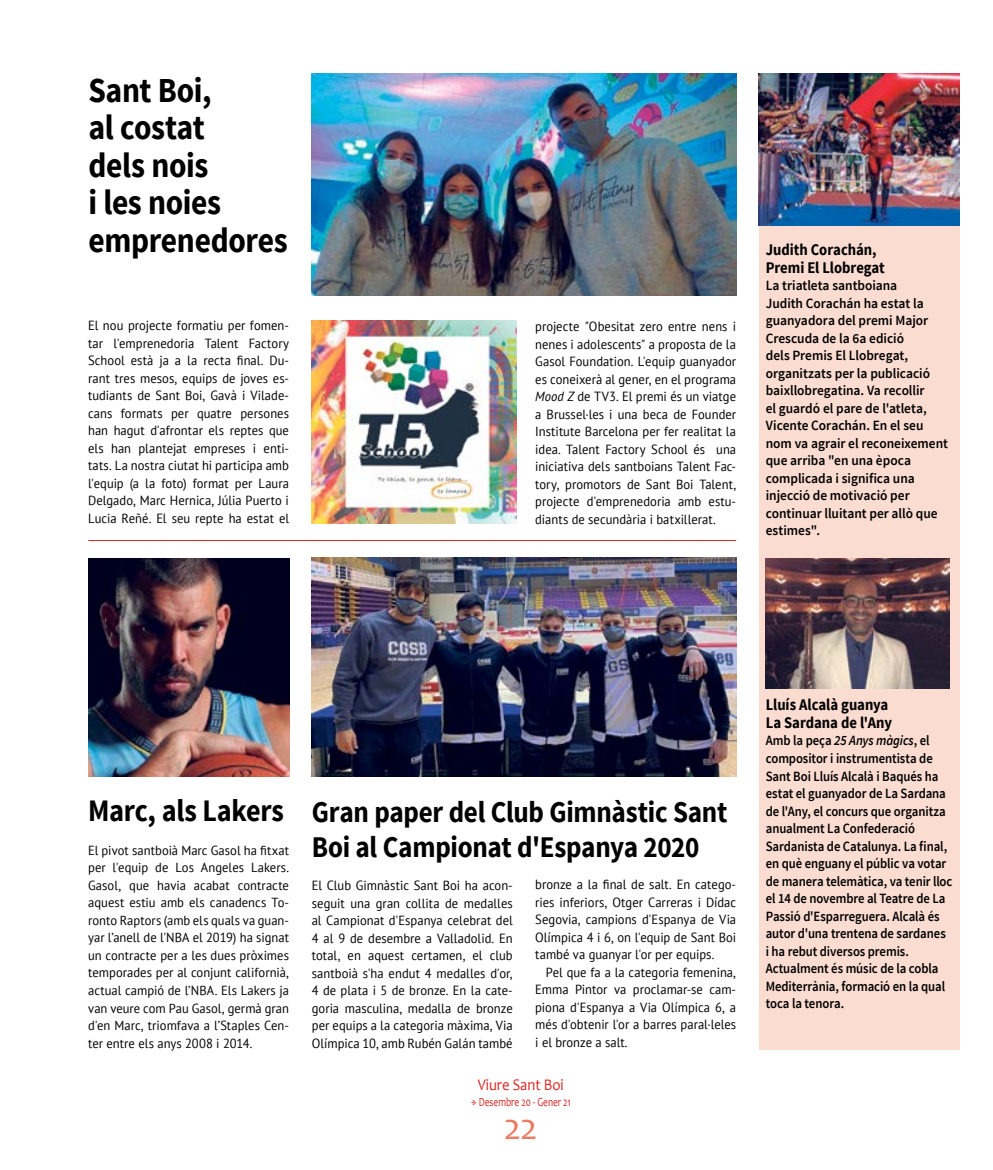
<style>
.page{position:relative;width:993px;height:1170px;background:#fff}
.page>*{position:absolute;margin:0;border:0;box-sizing:border-box;transform-origin:0 0}
.t1{font:37.5px "Candara";color:#e97c62}
.t2{font:700 35px/37.5px "Source Sans Pro";letter-spacing:-.01em;color:#000;scale:.9 1}
.t3{font:700 31.25px "Source Sans Pro";letter-spacing:-.01em;color:#000;scale:.9 1}
.t4{font:700 30px/35px "Source Sans Pro";letter-spacing:-.01em;color:#000;scale:.9 1}
.t5{font:700 16.25px/17.5px "Source Sans Pro";letter-spacing:-.005em;color:#000;scale:.9 1}
.t6{font:16.25px "Candara";color:#da2824;scale:.9 1}
.t7{font:600 14.12px/17.5px "Source Sans Pro";letter-spacing:-.005em;color:#000;scale:.9 1}
.t8{font:600 14.12px/17.5px "Source Sans Pro";letter-spacing:-.005em;color:#000;scale:.95 1}
.t9{font:13.25px/17.5px "PT Sans";color:#000;text-align:justify;scale:.95 1}
.t10{font:13.12px/17.5px "PT Sans";color:#000;text-align:justify;scale:.96 1}
.t11{font:12.5px "Candara";color:#da2824;scale:.75 1}
.s1{font-style:italic}
</style>
<div class="page">
<div style="left:758px;top:74px;width:201px;height:976px;background:#fbdcd0"></div>
<img style="left:765px;top:558px;width:183px;height:130px">
<img style="left:312px;top:74px;width:424px;height:221px">
<img style="left:312px;top:558px;width:424px;height:218px">
<img style="left:88px;top:558px;width:201px;height:218px">
<img style="left:758px;top:74px;width:201px;height:151px">
<hr style="left:88px;top:540px;width:648px;height:1px;background:#da2824">
<img style="left:312px;top:321px;width:204px;height:202px">
<h2 class="t2" style="left:88px;top:73px;width:223px">Sant Boi,<br>al costat<br>dels nois<br>i les noies emprenedores</h2>
<p class="t9" style="left:88px;top:316px;width:213px">El nou projecte formatiu per fomen&shy;tar l'emprenedoria Talent Factory School està ja a la recta final. Du&shy;rant tres mesos, equips de joves es&shy;tudiants de Sant Boi, Gavà i Vilade&shy;cans formats per quatre persones han hagut d'afrontar els reptes que els han plantejat empreses i enti&shy;tats. La nostra ciutat hi participa amb l'equip (a la foto) format per Laura Delgado, Marc Hernica, Júlia Puerto i Lucia Reñé. El seu repte ha estat el</p>
<p class="t9" style="left:535px;top:317px;width:213px">projecte "Obesitat zero entre nens i nenes i adolescents" a proposta de la Gasol Foundation. L'equip guanyador es coneixerà al gener, en el programa <span class="s1">Mood Z</span> de TV3. El premi és un viatge a Brussel·les i una beca de Founder Institute Barcelona per fer realitat la idea. Talent Factory School és una iniciativa dels santboians Talent Fac&shy;tory, promotors de Sant Boi Talent, projecte d'emprenedoria amb estu&shy;diants de secundària i batxillerat.</p>
<p class="t5" style="left:765px;top:241px;width:134px">Judith Corachán,<br>Premi El Llobregat</p>
<p class="t8" style="left:765px;top:277px;width:193px">La triatleta santboiana<br>Judith Corachán ha estat la guanyadora del premi Major<br>Crescuda de la 6a edició<br>dels Premis El Llobregat, organitzats per la publicació baixllobregatina. Va recollir<br>el guardó el pare de l'atleta,<br>Vicente Corachán. En el seu nom va agrair el reconeixement que arriba "en una època complicada i significa una injecció de motivació per continuar lluitant per allò que estimes".</p>
<h3 class="t3" style="left:88px;top:790px;width:219px">Marc, als Lakers</h3>
<p class="t10" style="left:88px;top:841px;width:211px">El pivot santboià Marc Gasol ha fitxat per l'equip de Los Angeles Lakers.<br>Gasol, que havia acabat contracte aquest estiu amb els canadencs To&shy;ronto Raptors (amb els quals va guan&shy;yar l’anell de l'NBA el 2019) ha signat un contracte per a les dues pròximes temporades per al conjunt californià, actual campió de l’NBA. Els Lakers ja van veure com Pau Gasol, germà gran d'en Marc, triomfava a l’Staples Cen&shy;ter entre els anys 2008 i 2014.</p>
<h3 class="t4" style="left:312px;top:795px;width:463px">Gran paper del Club Gimnàstic Sant<br>Boi al Campionat d'Espanya 2020</h3>
<p class="t9" style="left:312px;top:876px;width:213px">El Club Gimnàstic Sant Boi ha acon&shy;seguit una gran collita de medalles al Campionat d'Espanya celebrat del 4 al 9 de desembre a Valladolid. En total, en aquest certamen, el club santboià s'ha endut 4 medalles d'or, 4 de plata i 5 de bronze. En la cate&shy;goria masculina, medalla de bronze per equips a la categoria màxima, Via Olímpica 10, amb Rubén Galán també</p>
<p class="t9" style="left:535px;top:875px;width:213px">bronze a la final de salt. En catego&shy;ries inferiors, Otger Carreras i Dídac Segovia, campions d'Espanya de Via Olímpica 4 i 6, on l'equip de Sant Boi també va guanyar l'or per equips.</p>
<p class="t9" style="left:535px;top:962px;width:213px;text-indent:11px">Pel que fa a la categoria femenina, Emma Pintor va proclamar-se cam&shy;piona d'Espanya a Via Olímpica 6, a més d'obtenir l'or a barres paral·leles i el bronze a salt.</p>
<p class="t6" style="left:477px;top:1073px;width:97px">Viure Sant Boi</p>
<p class="t11" style="left:478px;top:1094px;width:124px">Desembre 20 - Gener 21</p>
<h1 class="t1" style="left:503px;top:1102px;width:35px">22</h1>
<p class="t5" style="left:765px;top:696px;width:142px">Lluís Alcalà guanya<br>La Sardana de l'Any</p>
<p class="t7" style="left:765px;top:732px;width:209px">Amb la peça <span class="s1">25 Anys màgics</span>, el compositor i instrumentista de<br>Sant Boi Lluís Alcalà i Baqués ha estat el guanyador de La Sardana de l'Any, el concurs que organitza anualment La Confederació<br>Sardanista de Catalunya. La final, en què enguany el públic va votar de manera telemàtica, va tenir lloc el 14 de novembre al Teatre de La<br>Passió d'Esparreguera. Alcalà és autor d'una trentena de sardanes i ha rebut diversos premis.<br>Actualment és músic de la cobla<br>Mediterrània, formació en la qual toca la tenora.</p>
</div>
